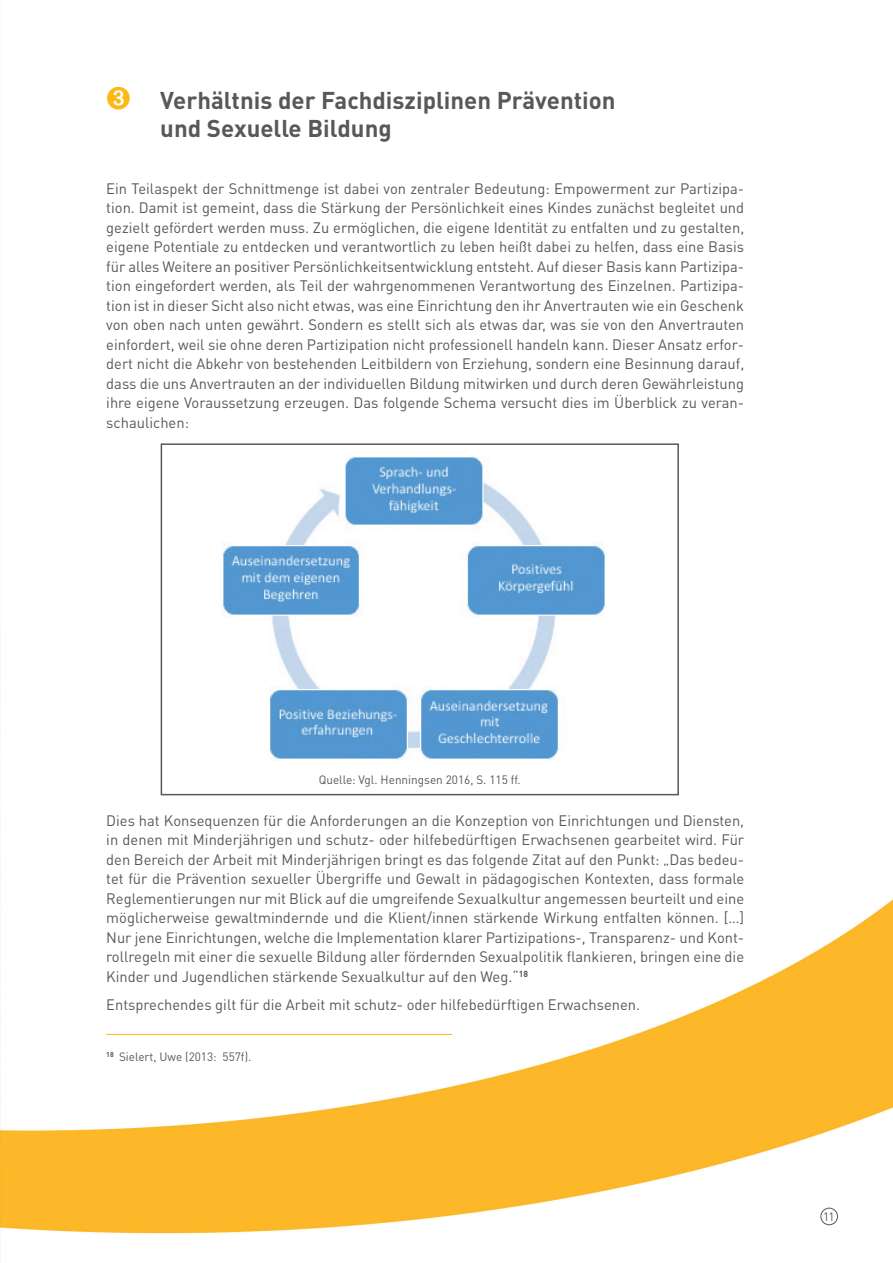
<style>
.page{position:relative;width:893px;height:1263px;background:#fff}
.page>*{position:absolute;margin:0;border:0;box-sizing:border-box;transform-origin:0 0}
.t1{font:700 24px/28.5px "DIN Pro";color:#57585a}
.t2{font:15px/19.5px "DIN Pro";color:#57585a;text-align:justify}
.t3{font:12px "DIN Pro";color:#57585a}
.s1{color:#fcb814}
</style>
<div class="page">
<img style="left:0;top:443px;width:893px;height:791px">
<img style="left:221px;top:456px;width:385px;height:305px">
<div style="left:161px;top:443px;width:518px;height:352px;border:2px solid #57585a"></div>
<hr style="left:106px;top:1034px;width:346px;height:1px;background:#fcb814">
<div style="left:820px;top:1208px;width:18px;height:17px;border:1px solid #57585a;border-radius:50%"></div>
<h1 class="t1" style="left:160px;top:85px;width:457px;text-indent:-54px"><span class="s1">➌</span> Verhältnis der Fachdisziplinen Prävention und Sexuelle Bildung</h1>
<p class="t2" style="left:106px;top:178px;width:639px">Ein Teilaspekt der Schnittmenge ist dabei von zentraler Bedeutung: Empowerment zur Partizipa&shy;tion. Damit ist gemeint, dass die Stärkung der Persönlichkeit eines Kindes zunächst begleitet und gezielt gefördert werden muss. Zu ermöglichen, die eigene Identität zu entfalten und zu gestalten, eigene Potentiale zu entdecken und verantwortlich zu leben heißt dabei zu helfen, dass eine Basis für alles Weitere an positiver Persönlichkeitsentwicklung entsteht. Auf dieser Basis kann Partizipa&shy;tion eingefordert werden, als Teil der wahrgenommenen Verantwortung des Einzelnen. Partizipa&shy;tion ist in dieser Sicht also nicht etwas, was eine Einrichtung den ihr Anvertrauten wie ein Geschenk von oben nach unten gewährt. Sondern es stellt sich als etwas dar, was sie von den Anvertrauten einfordert, weil sie ohne deren Partizipation nicht professionell handeln kann. Dieser Ansatz erfor&shy;dert nicht die Abkehr von bestehenden Leitbildern von Erziehung, sondern eine Besinnung darauf, dass die uns Anvertrauten an der individuellen Bildung mitwirken und durch deren Gewährleistung ihre eigene Voraussetzung erzeugen. Das folgende Schema versucht dies im Überblick zu veran&shy;schaulichen:</p>
<p class="t3" style="left:319px;top:771px;width:203px">Quelle: Vgl. Henningsen 2016, S. 115 ff.</p>
<p class="t2" style="left:106px;top:810px;width:639px">Dies hat Konsequenzen für die Anforderungen an die Konzeption von Einrichtungen und Diensten, in denen mit Minderjährigen und schutz- oder hilfebedürftigen Erwachsenen gearbeitet wird. Für den Bereich der Arbeit mit Minderjährigen bringt es das folgende Zitat auf den Punkt: „Das bedeu&shy;tet für die Prävention sexueller Übergriffe und Gewalt in pädagogischen Kontexten, dass formale Reglementierungen nur mit Blick auf die umgreifende Sexualkultur angemessen beurteilt und eine möglicherweise gewaltmindernde und die Klient/innen stärkende Wirkung entfalten können. […] Nur jene Einrichtungen, welche die Implementation klarer Partizipations-, Transparenz- und Kont&shy;rollregeln mit einer die sexuelle Bildung aller fördernden Sexualpolitik flankieren, bringen eine die Kinder und Jugendlichen stärkende Sexualkultur auf den Weg.“<sup>18</sup></p>
<p class="t2" style="left:106px;top:994px;width:535px">Entsprechendes gilt für die Arbeit mit schutz- oder hilfebedürftigen Erwachsenen.</p>
<p class="t3" style="left:106px;top:1049px;width:147px"><sup>18</sup> Sielert, Uwe (2013: 557f).</p>
<p class="t3" style="left:823px;top:1208px;width:13px">11</p>
</div>
